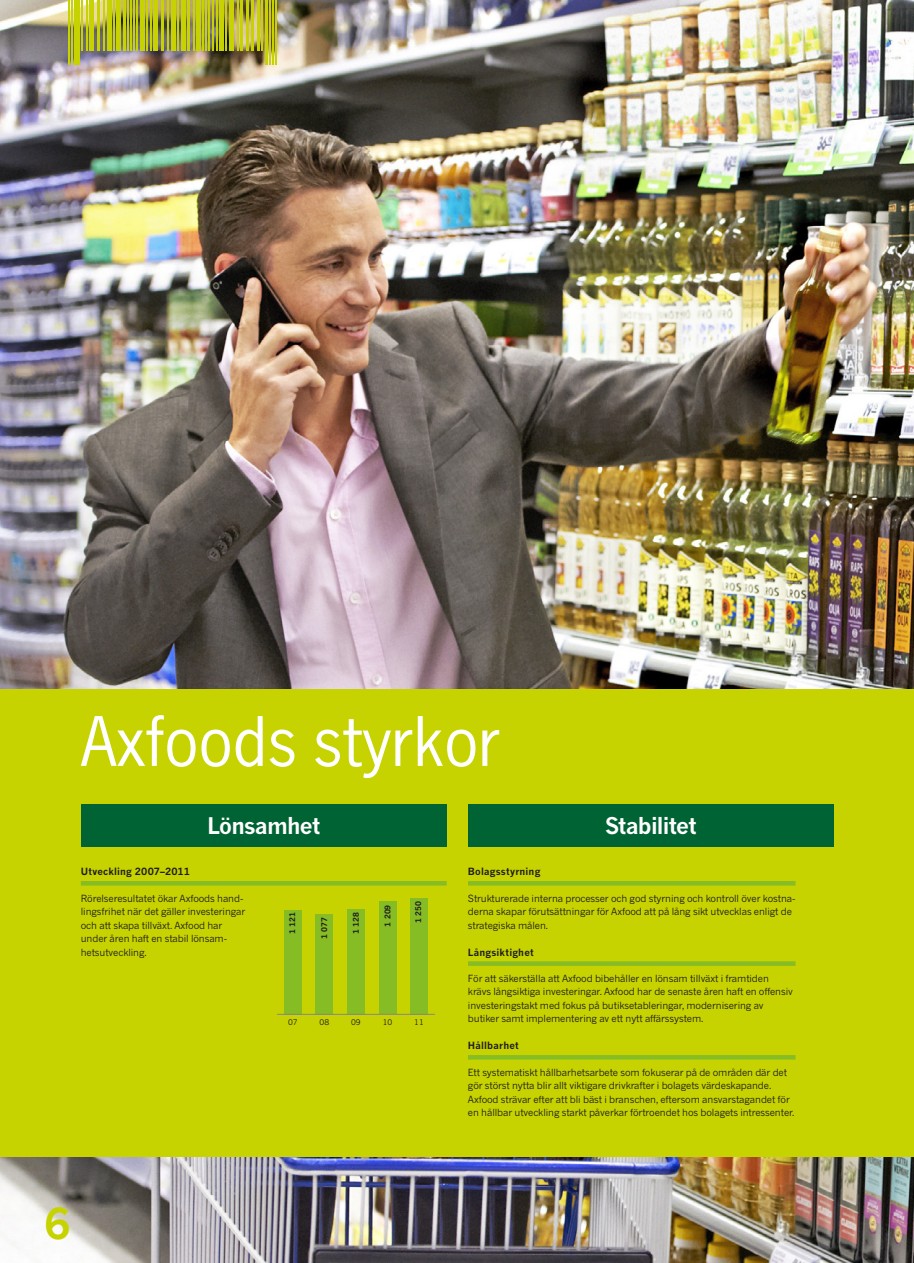
<style>
.page{position:relative;width:914px;height:1263px;background:#fff}
.page>*{position:absolute;margin:0;border:0;box-sizing:border-box;transform-origin:0 0}
.t1{font:64.05px "News Gothic Std";color:#fff}
.t2{font:700 41.85px "News Gothic MT Std";color:#c7d300}
.t3{font:700 22.5px "News Gothic MT Std";letter-spacing:-.035em;color:#fff}
.t4{font:9.75px/13.5px "News Gothic MT Std";letter-spacing:-.01em;color:#1c1b1a}
.t5{font:700 9.75px "News Gothic MT Std";letter-spacing:.02em;color:#1c1b1a}
.t6{font:700 7.65px "News Gothic MT Std";color:#1c1b1a}
.t7{font:7.65px "News Gothic MT Std";color:#1c1b1a}
</style>
<div class="page">
<img style="left:0;top:1px;width:914px;height:1262px">
<div style="left:0;top:689px;width:914px;height:468px;background:#c7d300"></div>
<div style="left:81px;top:804px;width:365px;height:43px;background:#006334"></div>
<div style="left:468px;top:804px;width:365px;height:43px;background:#006334"></div>
<div style="left:468px;top:881px;width:327px;height:5px;background:#86bc24"></div>
<div style="left:468px;top:961px;width:327px;height:5px;background:#86bc24"></div>
<div style="left:468px;top:1055px;width:327px;height:5px;background:#86bc24"></div>
<div style="left:81px;top:881px;width:365px;height:5px;background:#86bc24"></div>
<div style="left:284px;top:910px;width:18px;height:104px;background:#86bc24"></div>
<div style="left:315px;top:914px;width:18px;height:100px;background:#86bc24"></div>
<div style="left:347px;top:909px;width:18px;height:105px;background:#86bc24"></div>
<div style="left:379px;top:902px;width:17px;height:112px;background:#86bc24"></div>
<div style="left:410px;top:898px;width:18px;height:116px;background:#86bc24"></div>
<hr style="left:277px;top:1014px;width:158px;height:1px;background:#878786">
<hr style="left:130px;top:1px;width:2px;height:50px;background:#c7d300">
<hr style="left:133px;top:1px;width:2px;height:50px;background:#c7d300">
<hr style="left:146px;top:1px;width:1px;height:50px;background:#c7d300">
<hr style="left:150px;top:1px;width:2px;height:50px;background:#c7d300">
<div style="left:153px;top:1px;width:5px;height:50px;background:#c7d300"></div>
<hr style="left:140px;top:1px;width:4px;height:50px;background:#c7d300">
<hr style="left:161px;top:1px;width:3px;height:50px;background:#c7d300">
<hr style="left:167px;top:1px;width:1px;height:50px;background:#c7d300">
<hr style="left:216px;top:1px;width:1px;height:50px;background:#c7d300">
<hr style="left:136px;top:1px;width:2px;height:50px;background:#c7d300">
<hr style="left:172px;top:1px;width:4px;height:50px;background:#c7d300">
<hr style="left:178px;top:1px;width:1px;height:50px;background:#c7d300">
<hr style="left:181px;top:1px;width:4px;height:50px;background:#c7d300">
<hr style="left:187px;top:1px;width:3px;height:50px;background:#c7d300">
<hr style="left:193px;top:1px;width:1px;height:50px;background:#c7d300">
<hr style="left:68px;top:1px;width:1px;height:64px;background:#c7d300">
<hr style="left:71px;top:1px;width:1px;height:64px;background:#c7d300">
<div style="left:74px;top:1px;width:6px;height:64px;background:#c7d300"></div>
<hr style="left:82px;top:1px;width:1px;height:50px;background:#c7d300">
<hr style="left:86px;top:1px;width:1px;height:50px;background:#c7d300">
<div style="left:89px;top:1px;width:5px;height:50px;background:#c7d300"></div>
<hr style="left:97px;top:1px;width:3px;height:50px;background:#c7d300">
<hr style="left:103px;top:1px;width:1px;height:50px;background:#c7d300">
<hr style="left:108px;top:1px;width:4px;height:50px;background:#c7d300">
<hr style="left:114px;top:1px;width:1px;height:50px;background:#c7d300">
<hr style="left:117px;top:1px;width:4px;height:50px;background:#c7d300">
<hr style="left:123px;top:1px;width:3px;height:50px;background:#c7d300">
<hr style="left:127px;top:1px;width:1px;height:50px;background:#c7d300">
<hr style="left:205px;top:1px;width:1px;height:50px;background:#c7d300">
<hr style="left:208px;top:1px;width:1px;height:50px;background:#c7d300">
<hr style="left:202px;top:1px;width:2px;height:50px;background:#c7d300">
<hr style="left:213px;top:1px;width:1px;height:50px;background:#c7d300">
<hr style="left:219px;top:1px;width:4px;height:50px;background:#c7d300">
<hr style="left:225px;top:1px;width:1px;height:50px;background:#c7d300">
<hr style="left:230px;top:1px;width:4px;height:50px;background:#c7d300">
<hr style="left:237px;top:1px;width:1px;height:50px;background:#c7d300">
<hr style="left:240px;top:1px;width:3px;height:50px;background:#c7d300">
<hr style="left:246px;top:1px;width:3px;height:50px;background:#c7d300">
<hr style="left:251px;top:1px;width:3px;height:50px;background:#c7d300">
<hr style="left:257px;top:1px;width:3px;height:50px;background:#c7d300">
<hr style="left:265px;top:1px;width:2px;height:64px;background:#c7d300">
<hr style="left:262px;top:1px;width:1px;height:50px;background:#c7d300">
<hr style="left:269px;top:1px;width:1px;height:64px;background:#c7d300">
<hr style="left:272px;top:1px;width:1px;height:64px;background:#c7d300">
<hr style="left:275px;top:1px;width:1px;height:64px;background:#c7d300">
<hr style="left:197px;top:1px;width:4px;height:50px;background:#c7d300">
<h1 class="t1" style="left:81px;top:716px;width:421px">Axfoods styrkor</h1>
<h3 class="t3" style="left:207px;top:816px;width:115px">Lönsamhet</h3>
<h3 class="t3" style="left:605px;top:816px;width:93px">Stabilitet</h3>
<p class="t5" style="left:468px;top:868px;width:74px">Bolagsstyrning</p>
<p class="t4" style="left:468px;top:892px;width:329px">Strukturerade interna processer och god styrning och kontroll över kostna&shy;derna skapar förutsättningar för Axfood att på lång sikt utvecklas enligt de strategiska målen.</p>
<p class="t5" style="left:468px;top:948px;width:67px">Långsiktighet</p>
<p class="t4" style="left:468px;top:972px;width:326px">För att säkerställa att Axfood bibehåller en lönsam tillväxt i framtiden krävs långsiktiga investeringar. Axfood har de senaste åren haft en offensiv investeringstakt med fokus på butiksetableringar, modernisering av butiker samt implementering av ett nytt affärssystem.</p>
<p class="t5" style="left:468px;top:1042px;width:52px">Hållbarhet</p>
<p class="t4" style="left:468px;top:1066px;width:328px">Ett systematiskt hållbarhetsarbete som fokuserar på de områden där det gör störst nytta blir allt viktigare drivkrafter i bolagets värdeskapande.<br>Axfood strävar efter att bli bäst i branschen, eftersom ansvarstagandet för en hållbar utveckling starkt påverkar förtroendet hos bolagets intressenter.</p>
<p class="t5" style="left:81px;top:868px;width:111px">Utveckling 2007–2011</p>
<p class="t4" style="left:81px;top:892px;width:166px">Rörelseresultatet ökar Axfoods hand&shy;lingsfrihet när det gäller investeringar och att skapa tillväxt. Axfood har under åren haft en stabil lönsam&shy;hetsutveckling.</p>
<p class="t6" style="left:289px;top:934px;width:23px;rotate:-90deg">1 121</p>
<p class="t6" style="left:353px;top:934px;width:23px;rotate:-90deg">1 128</p>
<p class="t6" style="left:384px;top:927px;width:23px;rotate:-90deg">1 209</p>
<p class="t6" style="left:415px;top:923px;width:23px;rotate:-90deg">1 250</p>
<p class="t6" style="left:321px;top:939px;width:23px;rotate:-90deg">1 077</p>
<p class="t7" style="left:288px;top:1019px;width:11px">07</p>
<p class="t7" style="left:319px;top:1019px;width:11px">08</p>
<p class="t7" style="left:351px;top:1019px;width:11px">09</p>
<p class="t7" style="left:383px;top:1019px;width:11px">10</p>
<p class="t7" style="left:414px;top:1019px;width:11px">11</p>
<h2 class="t2" style="left:44px;top:1207px;width:28px">6</h2>
</div>
